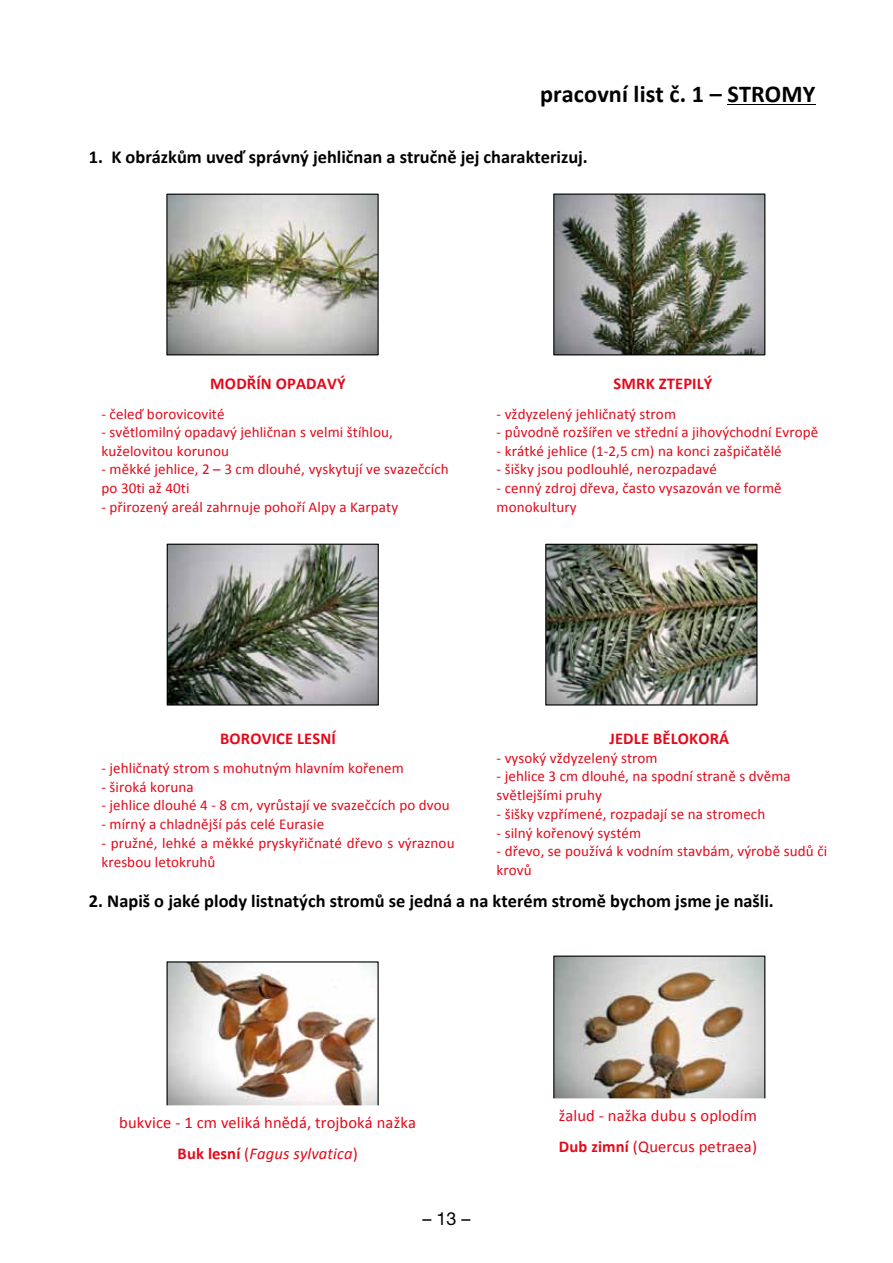
<style>
.page{position:relative;width:893px;height:1263px;background:#fff}
.page>*{position:absolute;margin:0;border:0;box-sizing:border-box;transform-origin:0 0}
.t1{font:700 24.3px "Calibri";letter-spacing:.005em;color:#000}
.t2{font:700 18.3px "Calibri";color:#000}
.t3{font:18px "Helvetica Neue LT Pro";color:#000}
.t4{font:16.5px/31.2px "Calibri";letter-spacing:.01em;color:#e3091a;text-align:center}
.t5{font:700 16.5px "Calibri";letter-spacing:.01em;color:#e3091a}
.t6{font:15px/18.8px "Calibri";letter-spacing:.005em;color:#e3091a}
.s1{font-weight:700}
.s2{font-style:italic}
</style>
<div class="page">
<img style="left:169px;top:963px;width:208px;height:135px">
<img style="left:555px;top:957px;width:208px;height:141px">
<div style="left:553px;top:955px;width:212px;height:162px;border:1px solid #000"></div>
<img style="left:555px;top:196px;width:208px;height:157px">
<div style="left:553px;top:194px;width:212px;height:161px;border:1px solid #000"></div>
<img style="left:169px;top:546px;width:208px;height:157px">
<div style="left:167px;top:544px;width:212px;height:161px;border:1px solid #000"></div>
<img style="left:168px;top:196px;width:209px;height:157px">
<div style="left:166px;top:194px;width:213px;height:161px;border:1px solid #000"></div>
<img style="left:547px;top:546px;width:208px;height:157px">
<div style="left:545px;top:544px;width:212px;height:161px;border:1px solid #000"></div>
<hr style="left:727px;top:105px;width:89px;height:1px;background:#000">
<svg style="left:166px;top:1098px;width:600px;height:19px"></svg>
<h1 class="t1" style="left:540px;top:79px;width:277px">pracovní list č. 1 – STROMY</h1>
<p class="t2" style="left:89px;top:145px;width:500px">1. K obrázkům uveď správný jehličnan a stručně jej charakterizuj.</p>
<p class="t5" style="left:210px;top:373px;width:137px">MODŘÍN OPADAVÝ</p>
<p class="t6" style="left:101px;top:404px;width:349px">--‐ čeleď borovicovité<br>--‐ světlomilný opadavý jehličnan s velmi štíhlou, kuželovitou korunou<br>--‐ měkké jehlice, 2 – 3 cm dlouhé, vyskytují ve svazečcích po 30ti až 40ti<br>--‐ přirozený areál zahrnuje pohoří Alpy a Karpaty</p>
<p class="t5" style="left:614px;top:373px;width:100px">SMRK ZTEPILÝ</p>
<p class="t6" style="left:497px;top:404px;width:323px">--‐ vždyzelený jehličnatý strom<br>--‐ původně rozšířen ve střední a jihovýchodní Evropě --‐ krátké jehlice (1--‐2,5 cm) na konci zašpičatělé<br>--‐ šišky jsou podlouhlé, nerozpadavé<br>--‐ cenný zdroj dřeva, často vysazován ve formě monokultury</p>
<p class="t5" style="left:220px;top:728px;width:117px">BOROVICE LESNÍ</p>
<p class="t6" style="left:101px;top:758px;width:355px">--‐ jehličnatý strom s mohutným hlavním kořenem<br>--‐ široká koruna<br>--‐ jehlice dlouhé 4 --‐ 8 cm, vyrůstají ve svazečcích po dvou --‐ mírný a chladnější pás celé Eurasie<br>--‐ pružné, lehké a měkké pryskyřičnaté dřevo s výraznou kresbou letokruhů</p>
<p class="t5" style="left:609px;top:728px;width:121px">JEDLE BĚLOKORÁ</p>
<p class="t6" style="left:497px;top:748px;width:332px">--‐ vysoký vždyzelený strom<br>--‐ jehlice 3 cm dlouhé, na spodní straně s dvěma světlejšími pruhy<br>--‐ šišky vzpřímené, rozpadají se na stromech<br>--‐ silný kořenový systém<br>--‐ dřevo, se používá k vodním stavbám, výrobě sudů či krovů</p>
<p class="t2" style="left:89px;top:889px;width:686px">2. Napiš o jaké plody listnatých stromů se jedná a na kterém stromě bychom jsme je našli.</p>
<p class="t4" style="left:119px;top:1106px;width:298px">bukvice --‐ 1 cm veliká hnědá, trojboká nažka<br><span class="s1">Buk lesní</span> (<span class="s2">Fagus sylvatica</span>)</p>
<p class="t4" style="left:559px;top:1099px;width:200px;text-align:left">žalud --‐ nažka dubu s oplodím<br><span class="s1">Dub zimní</span> (Quercus petraea)</p>
<p class="t3" style="left:422px;top:1208px;width:50px">– 13 –</p>
</div>
